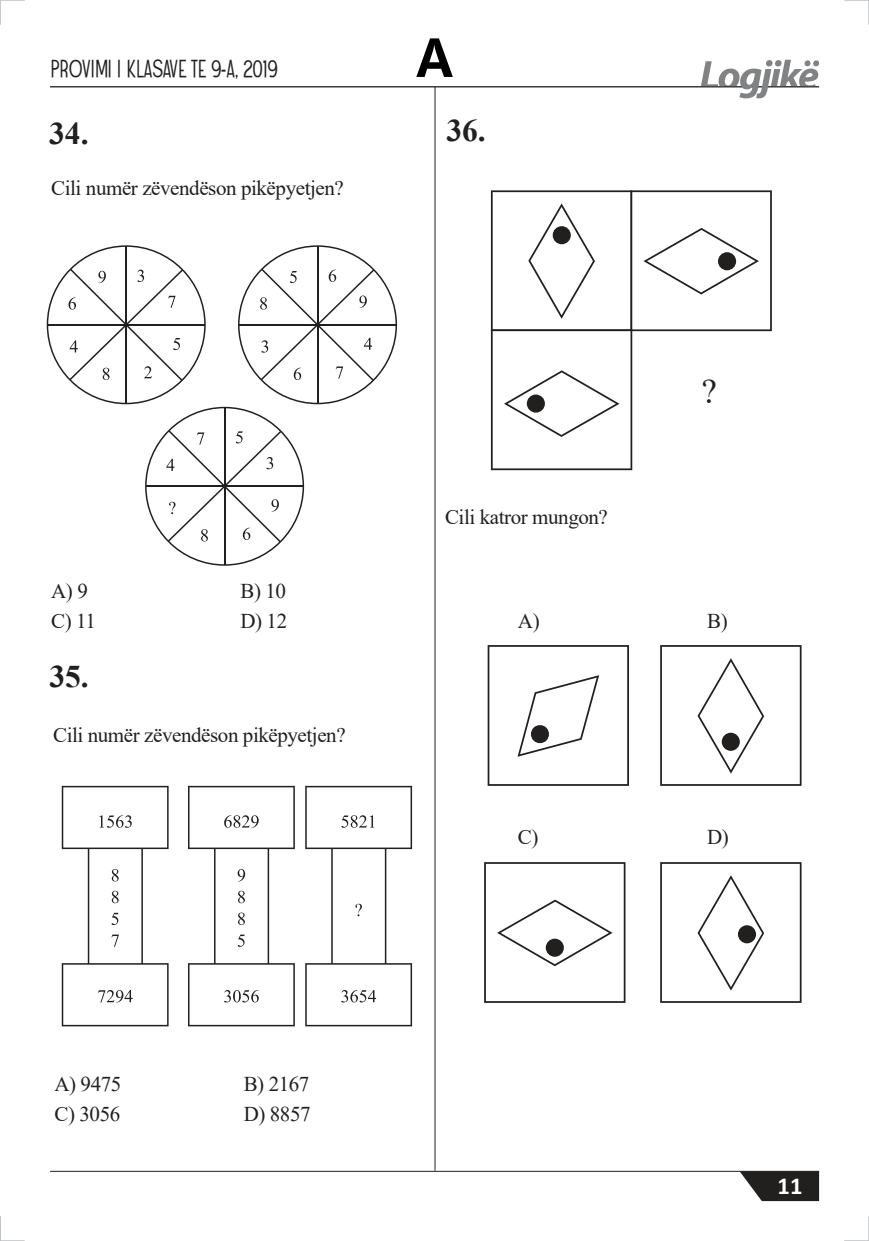
<style>
.page{position:relative;width:869px;height:1241px;background:#fff}
.page>*{position:absolute;margin:0;border:0;box-sizing:border-box;transform-origin:0 0}
.t1{font:35px "Times New Roman";color:#221f1f}
.t2{font:700 31.5px "Times New Roman";color:#221f1f}
.t3{font:24.5px "Angostura";color:#221f1f}
.t4{font:700 24.5px "Calibri";color:#fff}
.t5{font:21px "Times New Roman";letter-spacing:-.02em;color:#221f1f}
</style>
<div class="page">
<svg style="left:737px;top:1170px;width:82px;height:31px"></svg>
<hr style="left:50px;top:1170px;width:768px;height:1px;background:#221f1f">
<hr style="left:50px;top:86px;width:768px;height:1px;background:#221f1f">
<hr style="left:434px;top:87px;width:1px;height:1083px;background:#221f1f">
<svg style="left:416px;top:38px;width:36px;height:39px"></svg>
<svg style="left:844px;top:1216px;width:25px;height:25px"></svg>
<svg style="left:844px;top:0;width:25px;height:25px"></svg>
<svg style="left:0;top:0;width:25px;height:25px"></svg>
<svg style="left:0;top:1216px;width:25px;height:25px"></svg>
<svg style="left:700px;top:60px;width:118px;height:38px"></svg>
<svg style="left:47px;top:245px;width:350px;height:320px"></svg>
<hr style="left:146px;top:485px;width:157px;height:2px;background:#221f1f">
<svg style="left:62px;top:785px;width:106px;height:241px"></svg>
<svg style="left:188px;top:785px;width:107px;height:241px"></svg>
<svg style="left:305px;top:785px;width:107px;height:241px"></svg>
<svg style="left:490px;top:190px;width:281px;height:280px"></svg>
<div style="left:526px;top:394px;width:18px;height:18px;background:#221f1f;border-radius:50%"></div>
<svg style="left:487px;top:645px;width:141px;height:140px"></svg>
<svg style="left:660px;top:645px;width:141px;height:140px"></svg>
<div style="left:721px;top:732px;width:18px;height:18px;background:#221f1f;border-radius:50%"></div>
<svg style="left:484px;top:862px;width:141px;height:140px"></svg>
<div style="left:545px;top:938px;width:18px;height:18px;background:#221f1f;border-radius:50%"></div>
<svg style="left:660px;top:862px;width:141px;height:140px"></svg>
<div style="left:737px;top:925px;width:18px;height:18px;background:#221f1f;border-radius:50%"></div>
<p class="t3" style="left:50px;top:57px;width:229px">PROVIMI I KLASAVE TE 9-A, 2019</p>
<h2 class="t2" style="left:49px;top:123px;width:41px">34.</h2>
<p class="t5" style="left:51px;top:180px;width:294px">Cili numër zëvendëson pikëpyetjen?</p>
<h2 class="t2" style="left:446px;top:120px;width:41px">36.</h2>
<p class="t5" style="left:445px;top:508px;width:164px">Cili katror mungon?</p>
<h1 class="t1" style="left:701px;top:378px;width:17px">?</h1>
<p class="t5" style="left:51px;top:582px;width:38px">A) 9</p>
<p class="t5" style="left:240px;top:582px;width:47px">B) 10</p>
<p class="t5" style="left:51px;top:612px;width:46px">C) 11</p>
<p class="t5" style="left:240px;top:612px;width:48px">D) 12</p>
<p class="t5" style="left:517px;top:612px;width:23px">A)</p>
<p class="t5" style="left:706px;top:612px;width:22px">B)</p>
<h2 class="t2" style="left:49px;top:665px;width:41px">35.</h2>
<p class="t5" style="left:53px;top:727px;width:294px">Cili numër zëvendëson pikëpyetjen?</p>
<p class="t5" style="left:517px;top:828px;width:22px">C)</p>
<p class="t5" style="left:706px;top:828px;width:23px">D)</p>
<p class="t5" style="left:54px;top:1075px;width:68px">A) 9475</p>
<p class="t5" style="left:243px;top:1075px;width:67px">B) 2167</p>
<p class="t5" style="left:54px;top:1105px;width:67px">C) 3056</p>
<p class="t5" style="left:243px;top:1105px;width:68px">D) 8857</p>
<p class="t4" style="left:777px;top:1170px;width:26px">11</p>
</div>
